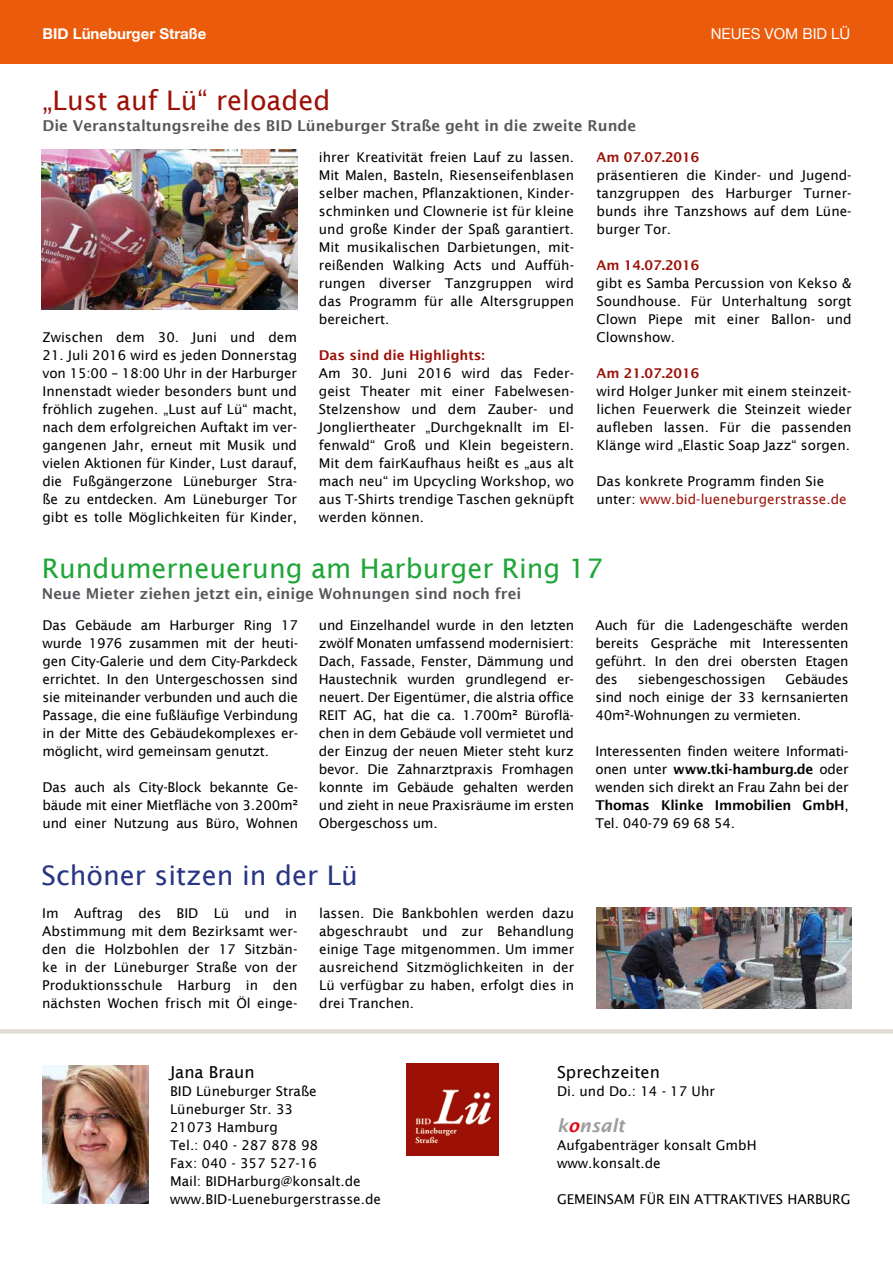
<style>
.page{position:relative;width:893px;height:1263px;background:#fff}
.page>*{position:absolute;margin:0;border:0;box-sizing:border-box;transform-origin:0 0}
.t1{font:27px "Lucida Sans";color:#1fa637}
.t2{font:27px "Lucida Sans";color:#283583}
.t3{font:27px "Lucida Sans";color:#9c1006}
.t4{font:italic 600 18px "Lucida Sans";color:#9d9d9c}
.t5{font:16.5px "Lucida Sans";color:#000}
.t6{font:600 15px "Lucida Sans";color:#57585b}
.t7{font:700 15px "Helvetica Neue";color:#fff}
.t8{font:15px "Helvetica Neue";color:#fff}
.t9{font:13.5px/18px "Lucida Sans";color:#000;text-align:justify}
.t10{font:600 13.5px "Lucida Sans";color:#9c1006}
.s1{color:#9c1006}
.s2{font-weight:600}
.s3{color:#e30613}
</style>
<div class="page">
<div style="left:0;top:0;width:893px;height:64px;background:#ea5b0b"></div>
<hr style="left:0;top:1029px;width:893px;height:4px;background:#e2ded6">
<img style="left:406px;top:1063px;width:92px;height:92px">
<img style="left:43px;top:1065px;width:106px;height:138px">
<img style="left:42px;top:150px;width:255px;height:160px">
<img style="left:596px;top:907px;width:256px;height:101px">
<p class="t7" style="left:43px;top:22px;width:166px">BID Lüneburger Straße</p>
<p class="t8" style="left:711px;top:23px;width:141px">NEUES VOM BID LÜ</p>
<h1 class="t3" style="left:43px;top:85px;width:289px">„Lust auf Lü“ reloaded</h1>
<p class="t6" style="left:43px;top:117px;width:595px">Die Veranstaltungsreihe des BID Lüneburger Straße geht in die zweite Runde</p>
<p class="t9" style="left:43px;top:328px;width:256px">Zwischen dem 30. Juni und dem</p>
<p class="t9" style="left:43px;top:346px;width:256px">21. Juli 2016 wird es jeden Donnerstag von 15:00 – 18:00 Uhr in der Harburger Innenstadt wieder besonders bunt und fröhlich zugehen. „Lust auf Lü“ macht, nach dem erfolgreichen Auftakt im ver&shy;gangenen Jahr, erneut mit Musik und vielen Aktionen für Kinder, Lust darauf, die Fußgängerzone Lüneburger Stra&shy;ße zu entdecken. Am Lüneburger Tor gibt es tolle Möglichkeiten für Kinder,</p>
<p class="t9" style="left:319px;top:148px;width:257px">ihrer Kreativität freien Lauf zu lassen.<br>Mit Malen, Basteln, Riesenseifenblasen selber machen, Pflanzaktionen, Kinder&shy;schminken und Clownerie ist für kleine und große Kinder der Spaß garantiert.<br>Mit musikalischen Darbietungen, mit&shy;reißenden Walking Acts und Auffüh&shy;rungen diverser Tanzgruppen wird das Programm für alle Altersgruppen bereichert.</p>
<p class="t10" style="left:319px;top:347px;width:167px">Das sind die Highlights:</p>
<p class="t9" style="left:319px;top:364px;width:257px">Am 30. Juni 2016 wird das Feder&shy;geist Theater mit einer Fabelwesen-Stelzenshow und dem Zauber- und Jongliertheater „Durchgeknallt im El&shy;fenwald“ Groß und Klein begeistern.<br>Mit dem fairKaufhaus heißt es „aus alt mach neu“ im Upcycling Workshop, wo aus T-Shirts trendige Taschen geknüpft werden können.</p>
<p class="t10" style="left:596px;top:149px;width:105px">Am 07.07.2016</p>
<p class="t9" style="left:596px;top:166px;width:257px">präsentieren die Kinder- und Jugend&shy;tanzgruppen des Harburger Turner&shy;bunds ihre Tanzshows auf dem Lüne&shy;burger Tor.</p>
<p class="t10" style="left:596px;top:257px;width:105px">Am 14.07.2016</p>
<p class="t9" style="left:596px;top:274px;width:257px">gibt es Samba Percussion von Kekso &amp; Soundhouse. Für Unterhaltung sorgt Clown Piepe mit einer Ballon- und Clownshow.</p>
<p class="t10" style="left:596px;top:365px;width:105px">Am 21.07.2016</p>
<p class="t9" style="left:596px;top:382px;width:257px">wird Holger Junker mit einem steinzeit&shy;lichen Feuerwerk die Steinzeit wieder aufleben lassen. Für die passenden Klänge wird „Elastic Soap Jazz“ sorgen.</p>
<p class="t9" style="left:596px;top:472px;width:252px">Das konkrete Programm finden Sie unter: <span class="s1">www.bid-lueneburgerstrasse.de</span></p>
<h1 class="t1" style="left:42px;top:553px;width:563px">Rundumerneuerung am Harburger Ring 17</h1>
<p class="t6" style="left:42px;top:585px;width:481px">Neue Mieter ziehen jetzt ein, einige Wohnungen sind noch frei</p>
<p class="t9" style="left:43px;top:616px;width:257px">Das Gebäude am Harburger Ring 17 wurde 1976 zusammen mit der heuti&shy;gen City-Galerie und dem City-Parkdeck errichtet. In den Untergeschossen sind sie miteinander verbunden und auch die Passage, die eine fußläufige Verbindung in der Mitte des Gebäudekomplexes er&shy;möglicht, wird gemeinsam genutzt.</p>
<p class="t9" style="left:43px;top:778px;width:257px">Das auch als City-Block bekannte Ge&shy;bäude mit einer Mietfläche von 3.200m² und einer Nutzung aus Büro, Wohnen</p>
<p class="t9" style="left:319px;top:616px;width:257px">und Einzelhandel wurde in den letzten zwölf Monaten umfassend modernisiert:<br>Dach, Fassade, Fenster, Dämmung und Haustechnik wurden grundlegend er&shy;neuert. Der Eigentümer, die alstria office REIT AG, hat die ca. 1.700m² Büroflä&shy;chen in dem Gebäude voll vermietet und der Einzug der neuen Mieter steht kurz bevor. Die Zahnarztpraxis Fromhagen konnte im Gebäude gehalten werden und zieht in neue Praxisräume im ersten Obergeschoss um.</p>
<h1 class="t2" style="left:41px;top:860px;width:318px">Schöner sitzen in der Lü</h1>
<p class="t9" style="left:319px;top:904px;width:257px">lassen. Die Bankbohlen werden dazu abgeschraubt und zur Behandlung einige Tage mitgenommen. Um immer ausreichend Sitzmöglichkeiten in der Lü verfügbar zu haben, erfolgt dies in drei Tranchen.</p>
<p class="t9" style="left:42px;top:904px;width:257px">Im Auftrag des BID Lü und in Abstimmung mit dem Bezirksamt wer&shy;den die Holzbohlen der 17 Sitzbän&shy;ke in der Lüneburger Straße von der Produktionsschule Harburg in den nächsten Wochen frisch mit Öl einge-</p>
<p class="t9" style="left:595px;top:616px;width:255px">Auch für die Ladengeschäfte werden bereits Gespräche mit Interessenten geführt. In den drei obersten Etagen des</p>
<p class="t9" style="left:595px;top:670px;width:255px;text-indent:190px">Gebäudes sind noch einige der 33 kernsanierten 40m²-Wohnungen zu vermieten.</p>
<p class="t9" style="left:595px;top:742px;width:255px">Interessenten finden weitere Informati&shy;onen unter <span class="s2">www.tki-hamburg.de</span> oder wenden sich direkt an Frau Zahn bei der <span class="s2">Thomas Klinke Immobilien GmbH</span>, Tel. 040-79 69 68 54.</p>
<p class="t9" style="left:638px;top:670px;width:129px">siebengeschossigen</p>
<p class="t5" style="left:170px;top:1063px;width:86px">Jana Braun</p>
<p class="t9" style="left:170px;top:1082px;width:212px;text-align:left">BID Lüneburger Straße<br>Lüneburger Str. 33<br>21073 Hamburg<br>Tel.: 040 - 287 878 98<br>Fax: 040 - 357 527-16<br>Mail: BIDHarburg@konsalt.de www.BID-Lueneburgerstrasse.de</p>
<p class="t5" style="left:557px;top:1063px;width:104px">Sprechzeiten</p>
<p class="t9" style="left:557px;top:1082px;width:159px">Di. und Do.: 14 - 17 Uhr</p>
<h2 class="t4" style="left:557px;top:1115px;width:69px">k<span class="s3">o</span>nsalt</h2>
<p class="t9" style="left:557px;top:1136px;width:201px">Aufgabenträger konsalt GmbH www.konsalt.de</p>
<p class="t9" style="left:557px;top:1190px;width:295px">GEMEINSAM FÜR EIN ATTRAKTIVES HARBURG</p>
</div>
